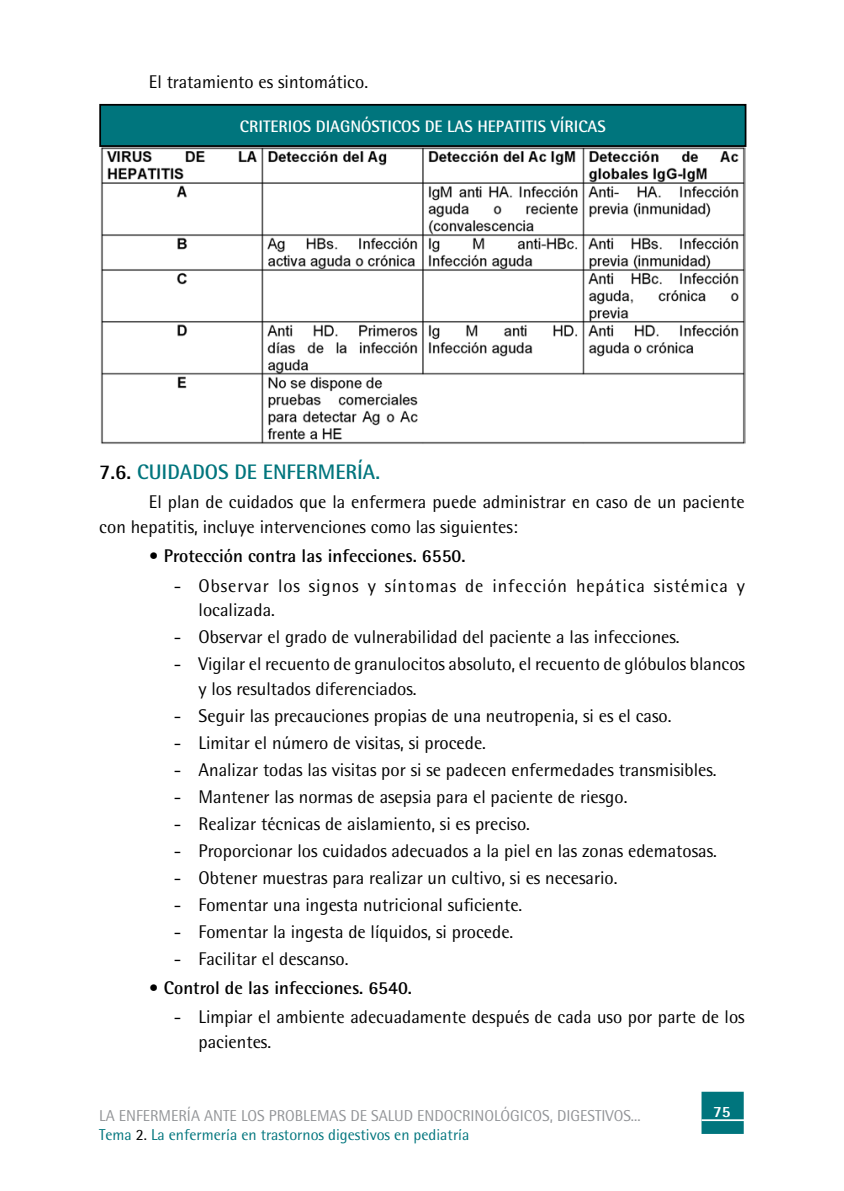
<style>
.page{position:relative;width:844px;height:1191px;background:#fff}
.page>*{position:absolute;margin:0;border:0;box-sizing:border-box;transform-origin:0 0}
.t1{font:700 21px "Rotis Semi Sans";color:#00757d}
.t2{font:18.38px/24.5px "Rotis Semi Sans";color:#000}
.t3{font:700 18.38px "Rotis Semi Sans";color:#000}
.t4{font:18.38px/24.5px "Rotis Semi Sans";letter-spacing:.05em;color:#000}
.t5{font:700 16.62px "Rotis Semi Sans";color:#fff}
.t6{font:15.75px/18.9px "Rotis Semi Sans";color:#939598}
.t7{font:800 15.75px "Rotis Semi Sans";color:#fff}
.s1{color:#000}
.s2{color:#00757d}
</style>
<div class="page">
<div style="left:701px;top:1091px;width:42px;height:43px;background:#00757d;border:2px solid #00757d"></div>
<hr style="left:701px;top:1119px;width:43px;height:2px;background:#fff">
<img style="left:100px;top:147px;width:645px;height:297px">
<div style="left:100px;top:105px;width:645px;height:41px;background:#00757d"></div>
<div style="left:99px;top:104px;width:647px;height:43px;border:2px solid #000"></div>
<p class="t2" style="left:149px;top:70px;width:220px">El tratamiento es sintomático.</p>
<p class="t5" style="left:240px;top:116px;width:18px">Criterio</p>
<p class="t5" style="left:303px;top:116px;width:23px">s diagn</p>
<p class="t5" style="left:361px;top:116px;width:28px">óstico</p>
<p class="t5" style="left:411px;top:116px;width:100px">s de las hepatiti</p>
<p class="t5" style="left:537px;top:116px;width:36px">s vírica</p>
<p class="t5" style="left:597px;top:116px;width:10px">s</p>
<p class="t1" style="left:99px;top:459px;width:74px"><span class="s1">7.6.</span> Cuidado</p>
<p class="t1" style="left:218px;top:459px;width:91px">s de enfermer</p>
<p class="t1" style="left:357px;top:459px;width:24px">ía.</p>
<p class="t2" style="left:99px;top:489px;width:646px;text-indent:50px">El plan de cuidados que la enfermera puede administrar en caso de un paciente con hepatitis, incluye intervenciones como las siguientes:</p>
<p class="t3" style="left:149px;top:544px;width:318px">• Protección contra las infecciones. 6550.</p>
<p class="t4" style="left:198px;top:573px;width:547px;text-indent:-25px">- Observar los signos y síntomas de infección hepática sistémica y localizada.</p>
<p class="t2" style="left:174px;top:624px;width:507px">- Observar el grado de vulnerabilidad del paciente a las infecciones.</p>
<p class="t2" style="left:198px;top:651px;width:548px;text-indent:-25px">- Vigilar el recuento de granulocitos absoluto, el recuento de glóbulos blancos y los resultados diferenciados.</p>
<p class="t2" style="left:174px;top:703px;width:499px">- Seguir las precauciones propias de una neutropenia, si es el caso.</p>
<p class="t2" style="left:174px;top:730px;width:314px">- Limitar el número de visitas, si procede.</p>
<p class="t2" style="left:174px;top:757px;width:544px">- Analizar todas las visitas por si se padecen enfermedades transmisibles.</p>
<p class="t2" style="left:174px;top:784px;width:455px">- Mantener las normas de asepsia para el paciente de riesgo.</p>
<p class="t2" style="left:174px;top:811px;width:358px">- Realizar técnicas de aislamiento, si es preciso.</p>
<p class="t2" style="left:174px;top:838px;width:544px">- Proporcionar los cuidados adecuados a la piel en las zonas edematosas.</p>
<p class="t2" style="left:174px;top:865px;width:445px">- Obtener muestras para realizar un cultivo, si es necesario.</p>
<p class="t2" style="left:174px;top:892px;width:350px">- Fomentar una ingesta nutricional suficiente.</p>
<p class="t2" style="left:174px;top:919px;width:341px">- Fomentar la ingesta de líquidos, si procede.</p>
<p class="t2" style="left:174px;top:946px;width:176px">- Facilitar el descanso.</p>
<p class="t3" style="left:149px;top:976px;width:264px">• Control de las infecciones. 6540.</p>
<p class="t2" style="left:198px;top:1004px;width:547px;text-indent:-25px">- Limpiar el ambiente adecuadamente después de cada uso por parte de los pacientes.</p>
<p class="t6" style="left:99px;top:1106px;width:542px">LA ENFERMERÍA ANTE LOS PROBLEMAS DE SALUD ENDOCRINOLÓGICOS, DIGESTIVOS...<br><span class="s2">Tema</span> <span class="s1">2.</span> <span class="s2">La enfermería en trastornos digestivos en pediatría</span></p>
<p class="t7" style="left:713px;top:1101px;width:19px">75</p>
</div>
